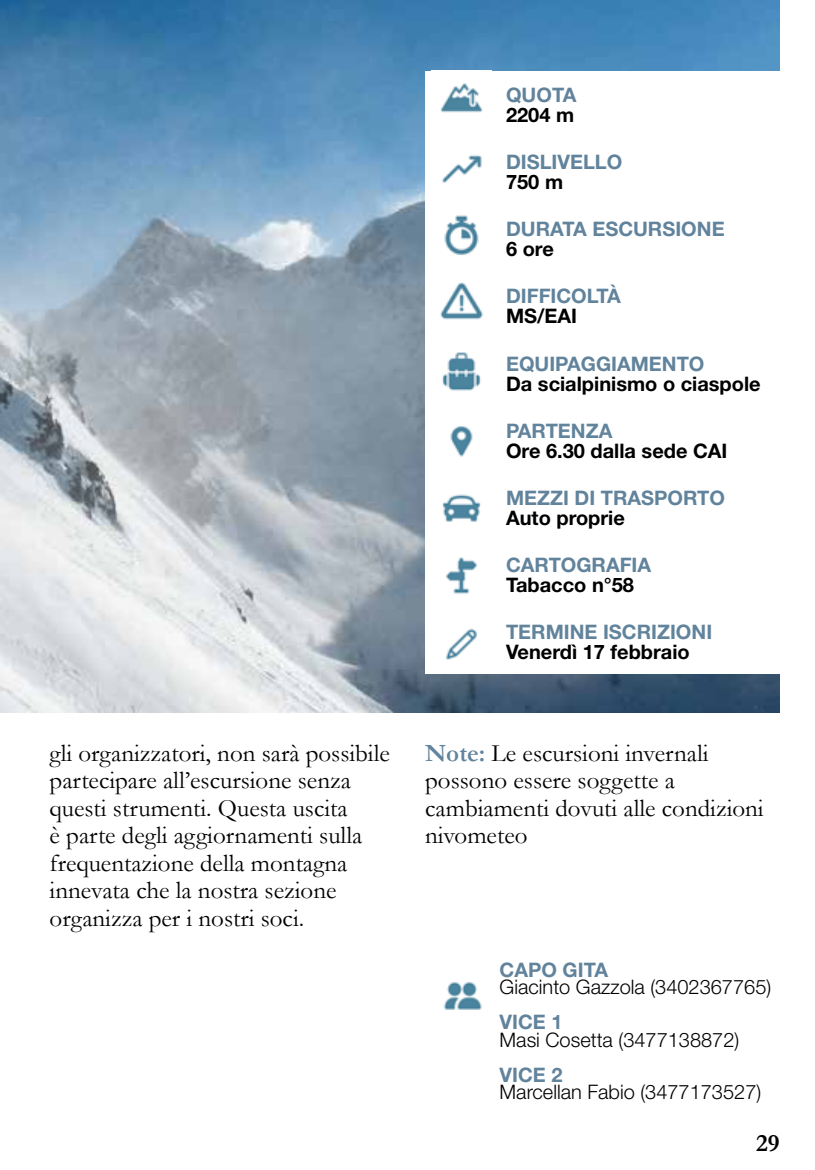
<style>
.page{position:relative;width:815px;height:1170px;background:#fff}
.page>*{position:absolute;margin:0;border:0;box-sizing:border-box;transform-origin:0 0}
.t1{font:25px/27.5px "Garamond";color:#000}
.t2{font:700 25px "Garamond";color:#000}
.t3{font:700 20px "Helvetica Neue LT Std";color:#61839c}
.t4{font:700 20px "Helvetica Neue LT Std";color:#000}
.t5{font:300 20px "Helvetica Neue LT Std";color:#000}
.s1{font-weight:700;color:#61839c}
</style>
<div class="page">
<img style="left:0;top:0;width:780px;height:712px">
<div style="left:425px;top:71px;width:362px;height:602px;background:#fff"></div>
<img style="left:443px;top:982px;width:39px;height:28px">
<img style="left:440px;top:83px;width:43px;height:30px">
<img style="left:441px;top:155px;width:41px;height:28px">
<img style="left:444px;top:215px;width:35px;height:40px">
<img style="left:442px;top:494px;width:39px;height:28px">
<img style="left:442px;top:352px;width:39px;height:39px">
<img style="left:440px;top:282px;width:43px;height:38px">
<img style="left:450px;top:426px;width:23px;height:31px">
<img style="left:446px;top:557px;width:31px;height:37px">
<img style="left:446px;top:628px;width:31px;height:32px">
<p class="t3" style="left:506px;top:82px;width:72px">QUOTA</p>
<p class="t4" style="left:506px;top:102px;width:70px">2204 m</p>
<p class="t3" style="left:506px;top:149px;width:118px">DISLIVELLO</p>
<p class="t4" style="left:506px;top:169px;width:59px">750 m</p>
<p class="t3" style="left:506px;top:216px;width:220px">DURATA ESCURSIONE</p>
<p class="t4" style="left:506px;top:236px;width:49px">6 ore</p>
<p class="t3" style="left:506px;top:284px;width:116px">DIFFICOLTÀ</p>
<p class="t4" style="left:506px;top:304px;width:73px">MS/EAI</p>
<p class="t3" style="left:506px;top:351px;width:200px">EQUIPAGGIAMENTO</p>
<p class="t4" style="left:506px;top:371px;width:256px">Da scialpinismo o ciaspole</p>
<p class="t3" style="left:506px;top:418px;width:108px">PARTENZA</p>
<p class="t4" style="left:506px;top:438px;width:223px">Ore 6.30 dalla sede CAI</p>
<p class="t3" style="left:506px;top:485px;width:220px">MEZZI DI TRASPORTO</p>
<p class="t4" style="left:506px;top:505px;width:120px">Auto proprie</p>
<p class="t3" style="left:506px;top:552px;width:147px">CARTOGRAFIA</p>
<p class="t4" style="left:506px;top:572px;width:130px">Tabacco n°58</p>
<p class="t3" style="left:506px;top:620px;width:208px">TERMINE ISCRIZIONI</p>
<p class="t4" style="left:506px;top:640px;width:185px">Venerdì 17 febbraio</p>
<p class="t1" style="left:50px;top:738px;width:342px">gli organizzatori, non sarà possibile partecipare all’escursione senza questi strumenti. Questa uscita<br>è parte degli aggiornamenti sulla frequentazione della montagna innevata che la nostra sezione organizza per i nostri soci.</p>
<p class="t1" style="left:425px;top:738px;width:340px"><span class="s1">Note:</span> Le escursioni invernali possono essere soggette a cambiamenti dovuti alle condizioni nivometeo</p>
<p class="t3" style="left:500px;top:957px;width:110px">CAPO GITA</p>
<p class="t5" style="left:500px;top:974px;width:273px">Giacinto Gazzola (3402367765)</p>
<p class="t3" style="left:500px;top:1009px;width:64px">VICE 1</p>
<p class="t5" style="left:500px;top:1027px;width:241px">Masi Cosetta (3477138872)</p>
<p class="t3" style="left:500px;top:1062px;width:64px">VICE 2</p>
<p class="t5" style="left:500px;top:1079px;width:263px">Marcellan Fabio (3477173527)</p>
<p class="t2" style="left:756px;top:1125px;width:25px">29</p>
</div>
